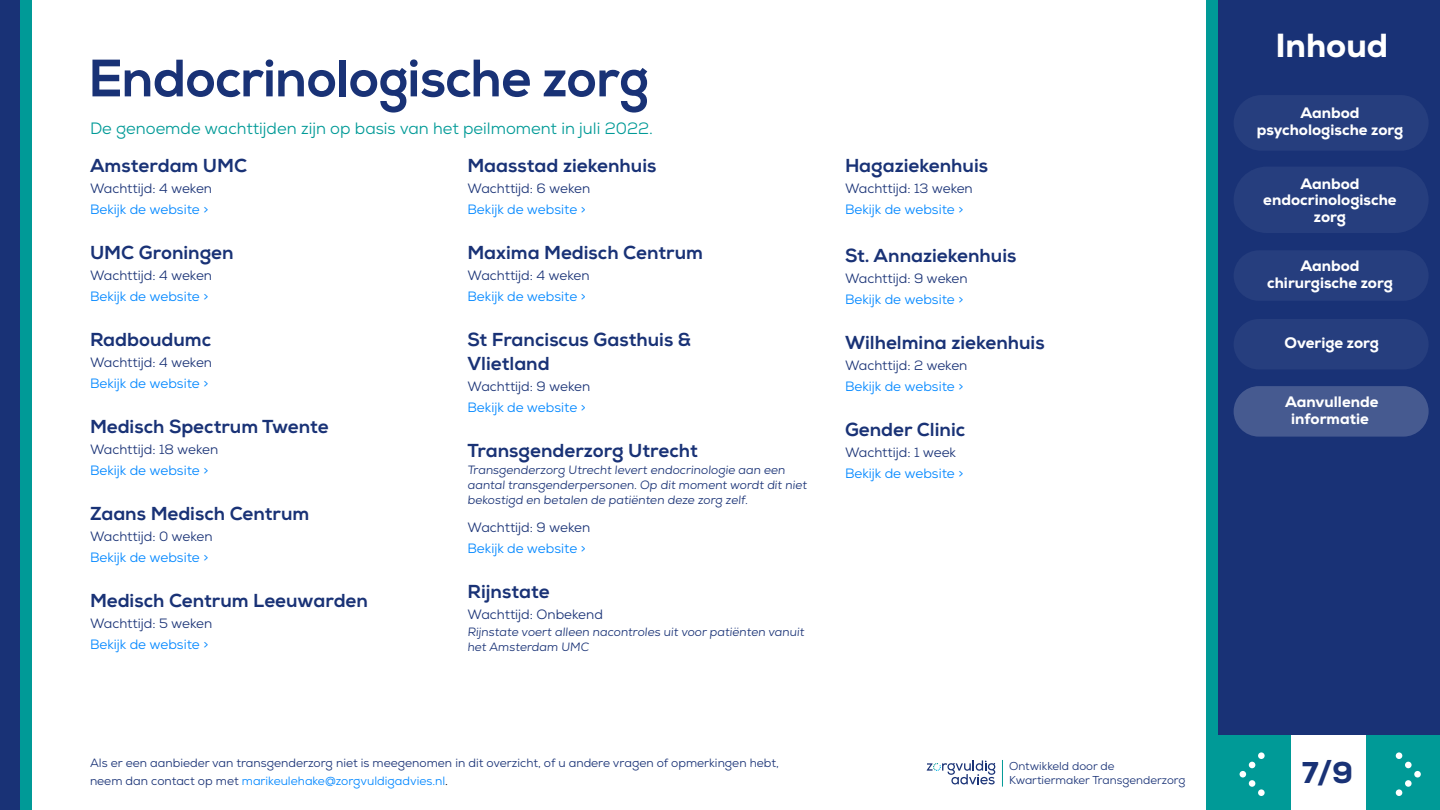
<style>
.page{position:relative;width:1440px;height:810px;background:#fff}
.page>*{position:absolute;margin:0;border:0;box-sizing:border-box;transform-origin:0 0}
.t1{font:700 52.5px "Nexa";color:#193276}
.t2{font:800 33.3px "Nexa";color:#fff}
.t3{font:800 30px "Nexa";color:#193276}
.t4{font:800 18.75px/24px "Nexa";color:#193276}
.t5{font:16.42px "Nexa";color:#009a97}
.t6{font:800 15.15px/16.5px "Nexa";color:#fff;text-align:center}
.t7{font:13.5px "Nexa";color:#193276}
.t8{font:13.5px "Nexa";color:#0087ff}
.t9{font:12px/15px "Nexa";color:#193276}
.t10{font:11.48px/13.7px "Nexa";color:#193276}
.s1{color:#0087ff}
.s2{color:#000}
</style>
<div class="page">
<div style="left:1218px;top:0;width:222px;height:810px;background:#193276"></div>
<div style="left:1366px;top:736px;width:74px;height:74px;background:#009a97"></div>
<div style="left:1218px;top:736px;width:74px;height:74px;background:#009a97"></div>
<div style="left:1292px;top:736px;width:74px;height:74px;background:#fff"></div>
<div style="left:1414px;top:771px;width:7px;height:7px;background:#fff;border-radius:50%"></div>
<div style="left:1405px;top:762px;width:7px;height:6px;background:#fff;border-radius:50%"></div>
<div style="left:1396px;top:752px;width:6px;height:7px;background:#fff;border-radius:50%"></div>
<div style="left:1396px;top:789px;width:6px;height:7px;background:#fff;border-radius:50%"></div>
<div style="left:1405px;top:780px;width:7px;height:7px;background:#fff;border-radius:50%"></div>
<svg style="left:927px;top:760px;width:68px;height:24px"></svg>
<svg style="left:1002px;top:760px;width:1px;height:27px"></svg>
<div style="left:0;top:0;width:22px;height:809px;background:#193276"></div>
<div style="left:20px;top:0;width:12px;height:809px;background:#009a97"></div>
<div style="left:1207px;top:0;width:11px;height:810px;background:#009a97"></div>
<div style="left:1240px;top:771px;width:6px;height:7px;background:#fff;border-radius:50%"></div>
<svg style="left:1249px;top:762px;width:6px;height:6px"></svg>
<div style="left:1258px;top:752px;width:7px;height:7px;background:#fff;border-radius:50%"></div>
<div style="left:1258px;top:789px;width:7px;height:7px;background:#fff;border-radius:50%"></div>
<div style="left:1249px;top:780px;width:6px;height:7px;background:#fff;border-radius:50%"></div>
<div style="left:1234px;top:167px;width:195px;height:66px;background:#263e7e;border-radius:33px"></div>
<div style="left:1234px;top:250px;width:195px;height:51px;background:#263e7e;border-radius:25px"></div>
<div style="left:1234px;top:95px;width:195px;height:56px;background:#263e7e;border-radius:28px"></div>
<div style="left:1234px;top:319px;width:195px;height:50px;background:#263e7e;border-radius:25px"></div>
<div style="left:1234px;top:386px;width:195px;height:51px;background:#465a90;border-radius:25px"></div>
<h1 class="t1" style="left:90px;top:48px;width:561px">Endocrinologische zorg</h1>
<h3 class="t5" style="left:90px;top:118px;width:564px">De genoemde wachttijden zijn op basis van het peilmoment in juli 2022.</h3>
<h3 class="t4" style="left:90px;top:154px;width:159px">Amsterdam UMC</h3>
<p class="t7" style="left:90px;top:180px;width:124px">Wachttijd: 4 weken</p>
<p class="t8" style="left:90px;top:201px;width:120px">Bekijk de website &gt;</p>
<h3 class="t4" style="left:90px;top:241px;width:145px">UMC Groningen</h3>
<p class="t7" style="left:90px;top:267px;width:124px">Wachttijd: 4 weken</p>
<p class="t8" style="left:90px;top:288px;width:120px">Bekijk de website &gt;</p>
<h3 class="t4" style="left:90px;top:328px;width:123px">Radboudumc</h3>
<p class="t7" style="left:90px;top:354px;width:124px">Wachttijd: 4 weken</p>
<p class="t8" style="left:90px;top:375px;width:120px">Bekijk de website &gt;</p>
<h3 class="t4" style="left:90px;top:415px;width:240px">Medisch Spectrum Twente</h3>
<p class="t7" style="left:90px;top:441px;width:130px">Wachttijd: 18 weken</p>
<p class="t8" style="left:90px;top:462px;width:120px">Bekijk de website &gt;</p>
<h3 class="t4" style="left:90px;top:502px;width:221px">Zaans Medisch Centrum</h3>
<p class="t7" style="left:90px;top:528px;width:124px">Wachttijd: 0 weken</p>
<p class="t8" style="left:90px;top:549px;width:120px">Bekijk de website &gt;</p>
<h3 class="t4" style="left:90px;top:589px;width:280px">Medisch Centrum Leeuwarden</h3>
<p class="t7" style="left:90px;top:615px;width:124px">Wachttijd: 5 weken</p>
<p class="t8" style="left:90px;top:636px;width:120px">Bekijk de website &gt;</p>
<h3 class="t4" style="left:468px;top:154px;width:190px">Maasstad ziekenhuis</h3>
<p class="t7" style="left:468px;top:180px;width:124px">Wachttijd: 6 weken</p>
<p class="t8" style="left:468px;top:201px;width:120px">Bekijk de website &gt;</p>
<h3 class="t4" style="left:468px;top:241px;width:237px">Maxima Medisch Centrum</h3>
<p class="t7" style="left:468px;top:267px;width:124px">Wachttijd: 4 weken</p>
<p class="t8" style="left:468px;top:288px;width:120px">Bekijk de website &gt;</p>
<h3 class="t4" style="left:468px;top:328px;width:225px">St Franciscus Gasthuis &amp;<br>Vlietland</h3>
<p class="t7" style="left:468px;top:378px;width:124px">Wachttijd: 9 weken</p>
<p class="t8" style="left:468px;top:399px;width:120px">Bekijk de website &gt;</p>
<h3 class="t4" style="left:468px;top:439px;width:232px">Transgenderzorg Utrecht</h3>
<p class="t9" style="left:467px;top:463px;width:342px">Transgenderzorg Utrecht levert endocrinologie aan een aantal transgenderpersonen. Op dit moment wordt dit niet bekostigd en betalen de patiënten deze zorg zelf.</p>
<p class="t7" style="left:468px;top:519px;width:124px">Wachttijd: 9 weken</p>
<p class="t8" style="left:468px;top:540px;width:120px">Bekijk de website &gt;</p>
<h3 class="t4" style="left:468px;top:580px;width:84px">Rijnstate</h3>
<p class="t7" style="left:468px;top:606px;width:137px">Wachttijd: Onbekend</p>
<p class="t9" style="left:467px;top:625px;width:339px">Rijnstate voert alleen nacontroles uit voor patiënten vanuit het Amsterdam UMC</p>
<h3 class="t4" style="left:845px;top:154px;width:145px">Hagaziekenhuis</h3>
<p class="t7" style="left:845px;top:180px;width:129px">Wachttijd: 13 weken</p>
<p class="t8" style="left:845px;top:201px;width:120px">Bekijk de website &gt;</p>
<h3 class="t4" style="left:845px;top:244px;width:173px">St. Annaziekenhuis</h3>
<p class="t7" style="left:845px;top:270px;width:124px">Wachttijd: 9 weken</p>
<p class="t8" style="left:845px;top:291px;width:120px">Bekijk de website &gt;</p>
<h3 class="t4" style="left:845px;top:331px;width:201px">Wilhelmina ziekenhuis</h3>
<p class="t7" style="left:845px;top:357px;width:124px">Wachttijd: 2 weken</p>
<p class="t8" style="left:845px;top:378px;width:120px">Bekijk de website &gt;</p>
<h3 class="t4" style="left:845px;top:418px;width:122px">Gender Clinic</h3>
<p class="t7" style="left:845px;top:444px;width:113px">Wachttijd: 1 week</p>
<p class="t8" style="left:845px;top:465px;width:120px">Bekijk de website &gt;</p>
<p class="t9" style="left:90px;top:754px;width:690px;line-height:18px">Als er een aanbieder van transgenderzorg niet is meegenomen in dit overzicht, of u andere vragen of opmerkingen hebt, neem dan contact op met <span class="s1">marikeulehake@zorgvuldigadvies.nl</span><span class="s2">.</span></p>
<p class="t10" style="left:1009px;top:759px;width:178px">Ontwikkeld door de<br>Kwartiermaker Transgenderzorg</p>
<h2 class="t2" style="left:1275px;top:25px;width:114px">Inhoud</h2>
<p class="t6" style="left:1257px;top:105px;width:148px">Aanbod psychologische zorg</p>
<p class="t6" style="left:1263px;top:175px;width:135px">Aanbod endocrinologische zorg</p>
<p class="t6" style="left:1267px;top:258px;width:127px">Aanbod chirurgische zorg</p>
<p class="t6" style="left:1285px;top:335px;width:96px">Overige zorg</p>
<p class="t6" style="left:1285px;top:394px;width:95px">Aanvullende informatie</p>
<h3 class="t3" style="left:1302px;top:753px;width:53px">7/9</h3>
</div>
